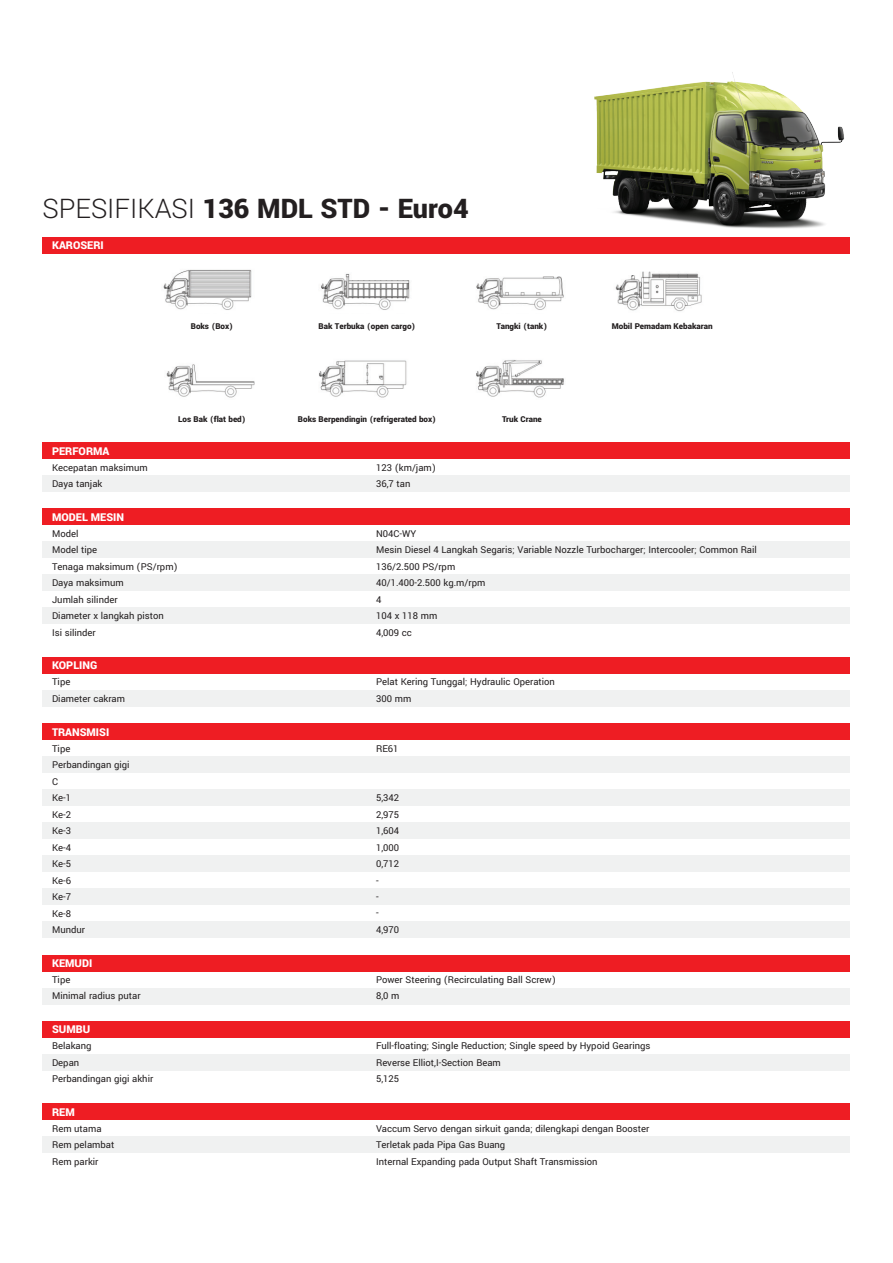
<style>
.page{position:relative;width:893px;height:1263px;background:#fff}
.page>*{position:absolute;margin:0;border:0;box-sizing:border-box;transform-origin:0 0}
.t1{font:900 30px "Yantramanav";color:#231f20}
.t2{font:900 12px "Yantramanav";color:#fff}
.t3{font:10.5px/16.5px "Yantramanav";color:#231f20}
.t4{font:900 9px "Yantramanav";color:#231f20}
.s1{font-weight:300}
</style>
<div class="page">
<div style="left:43px;top:237px;width:807px;height:17px;background:#ee1d23"></div>
<div style="left:43px;top:442px;width:807px;height:17px;background:#ee1d23"></div>
<div style="left:43px;top:475px;width:807px;height:17px;background:#f0f1f1"></div>
<div style="left:43px;top:657px;width:807px;height:17px;background:#ee1d23"></div>
<div style="left:43px;top:690px;width:807px;height:17px;background:#f0f1f1"></div>
<div style="left:43px;top:955px;width:807px;height:16px;background:#ee1d23"></div>
<div style="left:43px;top:988px;width:807px;height:16px;background:#f0f1f1"></div>
<div style="left:43px;top:508px;width:807px;height:17px;background:#ee1d23"></div>
<div style="left:43px;top:541px;width:807px;height:17px;background:#f0f1f1"></div>
<div style="left:43px;top:575px;width:807px;height:16px;background:#f0f1f1"></div>
<div style="left:43px;top:608px;width:807px;height:16px;background:#f0f1f1"></div>
<div style="left:43px;top:723px;width:807px;height:17px;background:#ee1d23"></div>
<div style="left:43px;top:756px;width:807px;height:17px;background:#f0f1f1"></div>
<div style="left:43px;top:789px;width:807px;height:17px;background:#f0f1f1"></div>
<div style="left:43px;top:822px;width:807px;height:17px;background:#f0f1f1"></div>
<div style="left:43px;top:855px;width:807px;height:17px;background:#f0f1f1"></div>
<div style="left:43px;top:889px;width:807px;height:16px;background:#f0f1f1"></div>
<div style="left:43px;top:922px;width:807px;height:16px;background:#f0f1f1"></div>
<div style="left:43px;top:1021px;width:807px;height:16px;background:#ee1d23"></div>
<div style="left:43px;top:1054px;width:807px;height:16px;background:#f0f1f1"></div>
<div style="left:43px;top:1103px;width:807px;height:17px;background:#ee1d23"></div>
<div style="left:43px;top:1136px;width:807px;height:17px;background:#f0f1f1"></div>
<img style="left:594px;top:72px;width:250px;height:157px">
<img style="left:163px;top:269px;width:401px;height:41px">
<img style="left:615px;top:271px;width:87px;height:41px">
<img style="left:166px;top:360px;width:398px;height:38px">
<h1 class="t1" style="left:43px;top:189px;width:428px"><span class="s1">SPESIFIKASI</span> 136 MDL STD - Euro4</h1>
<p class="t2" style="left:52px;top:238px;width:53px">KAROSERI</p>
<p class="t4" style="left:191px;top:321px;width:44px">Boks (Box)</p>
<p class="t4" style="left:319px;top:321px;width:98px">Bak Terbuka (open cargo)</p>
<p class="t4" style="left:497px;top:321px;width:52px">Tangki (tank)</p>
<p class="t4" style="left:612px;top:321px;width:102px">Mobil Pemadam Kebakaran</p>
<p class="t4" style="left:178px;top:413px;width:69px">Los Bak (flat bed)</p>
<p class="t4" style="left:298px;top:413px;width:140px">Boks Berpendingin (refrigerated box)</p>
<p class="t4" style="left:502px;top:413px;width:41px">Truk Crane</p>
<p class="t2" style="left:52px;top:443px;width:59px">PERFORMA</p>
<p class="t3" style="left:52px;top:459px;width:97px">Kecepatan maksimum<br>Daya tanjak</p>
<p class="t3" style="left:376px;top:459px;width:61px">123 (km/jam)<br>36,7 tan</p>
<p class="t2" style="left:52px;top:509px;width:74px">MODEL MESIN</p>
<p class="t3" style="left:52px;top:525px;width:127px">Model<br>Model tipe<br>Tenaga maksimum (PS/rpm)<br>Daya maksimum<br>Jumlah silinder<br>Diameter x langkah piston<br>Isi silinder</p>
<p class="t3" style="left:376px;top:525px;width:382px">N04C-WY<br>Mesin Diesel 4 Langkah Segaris; Variable Nozzle Turbocharger; Intercooler; Common Rail<br>136/2.500 PS/rpm<br>40/1.400-2.500 kg.m/rpm<br>4<br>104 x 118 mm<br>4,009 cc</p>
<p class="t2" style="left:52px;top:658px;width:47px">KOPLING</p>
<p class="t3" style="left:52px;top:674px;width:75px">Tipe<br>Diameter cakram</p>
<p class="t3" style="left:376px;top:674px;width:180px">Pelat Kering Tunggal; Hydraulic Operation<br>300 mm</p>
<p class="t2" style="left:52px;top:724px;width:59px">TRANSMISI</p>
<p class="t3" style="left:52px;top:740px;width:79px">Tipe<br>Perbandingan gigi<br>C<br>Ke-1<br>Ke-2<br>Ke-3<br>Ke-4<br>Ke-5<br>Ke-6<br>Ke-7<br>Ke-8<br>Mundur</p>
<p class="t3" style="left:376px;top:740px;width:24px">RE61</p>
<p class="t3" style="left:376px;top:789px;width:25px">5,342<br>2,975<br>1,604<br>1,000<br>0,712 -<br>-<br>-<br>4,970</p>
<p class="t2" style="left:52px;top:956px;width:42px">KEMUDI</p>
<p class="t3" style="left:52px;top:971px;width:90px">Tipe<br>Minimal radius putar</p>
<p class="t3" style="left:376px;top:971px;width:181px">Power Steering (Recirculating Ball Screw)<br>8,0 m</p>
<p class="t2" style="left:52px;top:1022px;width:40px">SUMBU</p>
<p class="t3" style="left:52px;top:1038px;width:103px">Belakang<br>Depan<br>Perbandingan gigi akhir</p>
<p class="t3" style="left:376px;top:1038px;width:276px">Full-floating; Single Reduction; Single speed by Hypoid Gearings<br>Reverse Elliot,I-Section Beam<br>5,125</p>
<p class="t2" style="left:52px;top:1104px;width:24px">REM</p>
<p class="t3" style="left:52px;top:1120px;width:64px">Rem utama<br>Rem pelambat<br>Rem parkir</p>
<p class="t3" style="left:376px;top:1120px;width:275px">Vaccum Servo dengan sirkuit ganda; dilengkapi dengan Booster<br>Terletak pada Pipa Gas Buang<br>Internal Expanding pada Output Shaft Transmission</p>
</div>
